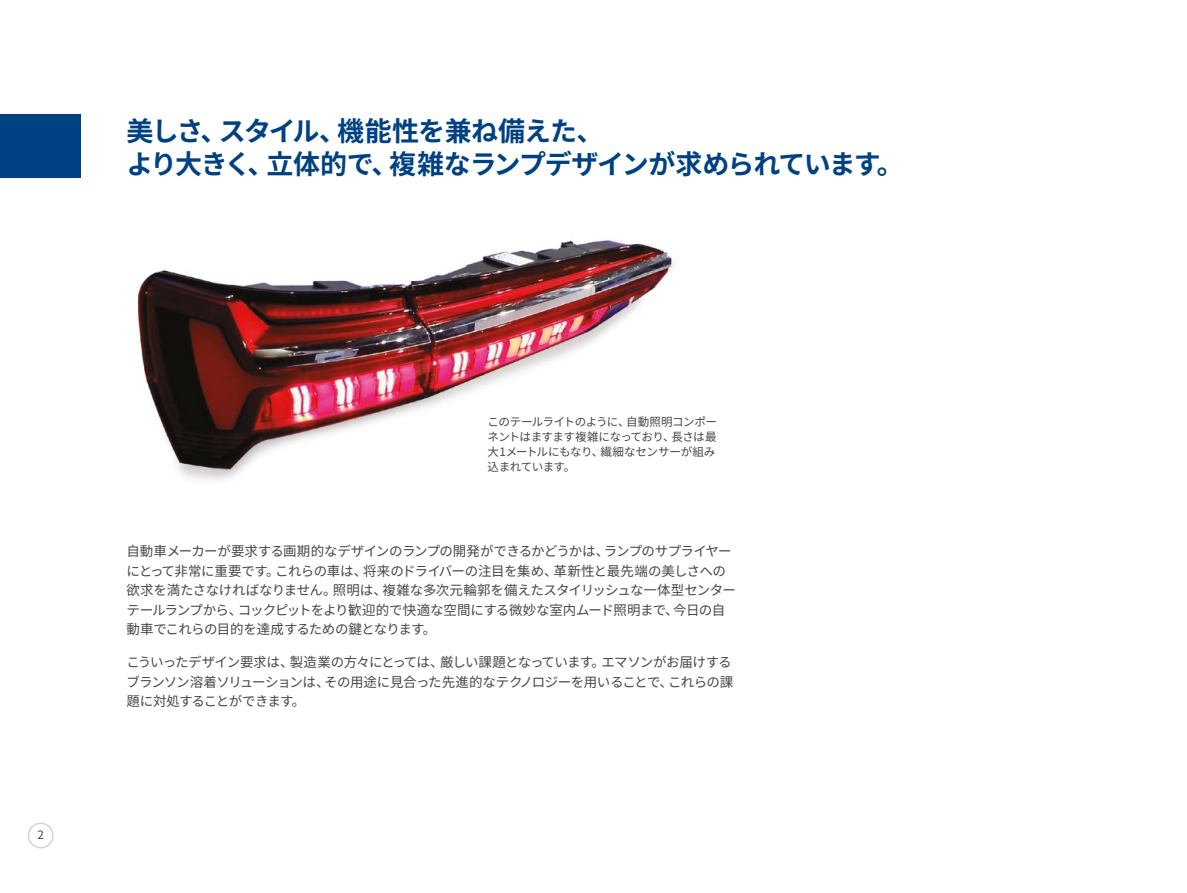
<style>
.page{position:relative;width:1187px;height:893px;background:#fff}
.page>*{position:absolute;margin:0;border:0;box-sizing:border-box;transform-origin:0 0}
.Internal_pages_title_red{font:700 27px/33.8px "Noto Sans CJ Kjp";letter-spacing:-.045em;color:#004183}
.Body_text_9pt__Purple_Pages{font:13.5px/19.5px "Noto Sans CJ Kjp";letter-spacing:-.035em;color:#464747}
.Body_text_9pt__Purple_Pages-2{font:11.55px/15px "Noto Sans CJ Kjp";letter-spacing:-.04em;color:#464747}
.Page_number_left{font:11.55px "Noto Sans CJ Kjp";color:#464747}
</style>
<div class="page">
<div style="left:28px;top:822px;width:26px;height:26px;border:2px solid #d3d5d5;border-radius:50%"></div>
<img style="left:137px;top:240px;width:537px;height:241px">
<div style="left:0;top:114px;width:80px;height:64px;background:#004183"></div>
<p class="Internal_pages_title_red" style="left:126px;top:114px;width:778px">美しさ、スタイル、機能性を兼ね備えた、<br>より大きく、立体的で、複雑なランプデザインが求められています。</p>
<p class="Page_number_left" style="left:38px;top:828px;width:8px">2</p>
<p class="Body_text_9pt__Purple_Pages-2" style="left:487px;top:414px;width:231px">このテールライトのように、自動照明コンポーネントはますます複雑になっており、長さは最大1メートルにもなり、繊細なセンサーが組み込まれています。</p>
<p class="Body_text_9pt__Purple_Pages" style="left:126px;top:542px;width:611px">自動車メーカーが要求する画期的なデザインのランプの開発ができるかどうかは、ランプのサプライヤーにとって非常に重要です。これらの車は、将来のドライバーの注目を集め、革新性と最先端の美しさへの欲求を満たさなければなりません。照明は、複雑な多次元輪郭を備えたスタイリッシュな一体型センターテールランプから、コックピットをより歓迎的で快適な空間にする微妙な室内ムード照明まで、今日の自動車でこれらの目的を達成するための鍵となります。</p>
<p class="Body_text_9pt__Purple_Pages" style="left:126px;top:653px;width:608px;text-align:justify">こういったデザイン要求は、製造業の方々にとっては、厳しい課題となっています。エマソンがお届けするブランソン溶着ソリューションは、その用途に見合った先進的なテクノロジーを用いることで、これらの課題に対処することができます。</p>
</div>
